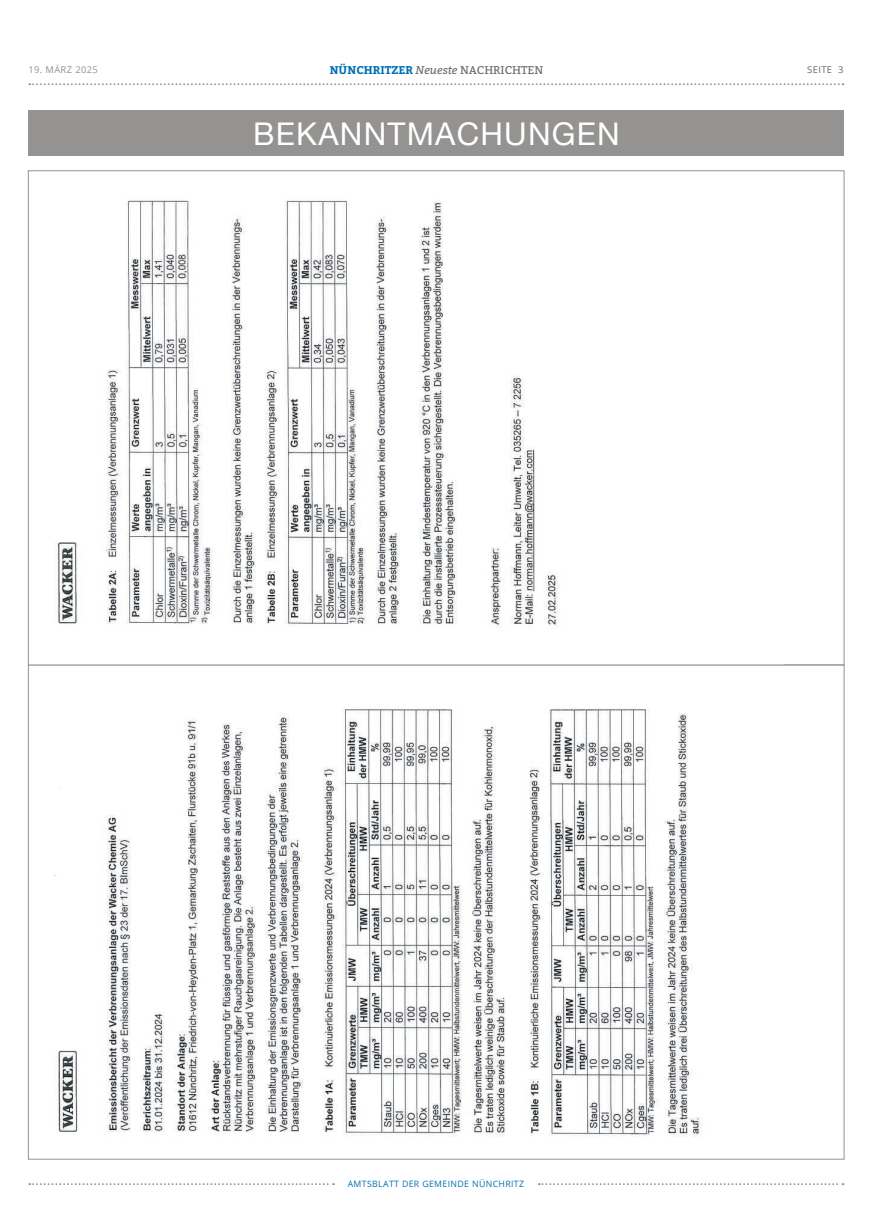
<style>
.page{position:relative;width:886px;height:1223px;background:#fff}
.page>*{position:absolute;margin:0;border:0;box-sizing:border-box;transform-origin:0 0}
.t1{font:31.25px "Helvetica Neue";letter-spacing:.04em;color:#fff}
.t2{font:700 11.25px "Bitter";color:#0071b2}
.t3{font:9.38px "Open Sans";letter-spacing:.04em;color:#959391}
.t4{font:9.38px "Open Sans";letter-spacing:.04em;color:#6c6864}
.t5{font:8.75px "Open Sans";letter-spacing:.04em;color:#0071b2}
.s1{font-weight:400;font-style:italic;color:#6c6864}
.s2{font-weight:400;color:#6c6864}
</style>
<div class="page">
<svg style="left:29px;top:83px;width:814px;height:2px"></svg>
<svg style="left:29px;top:1183px;width:305px;height:2px"></svg>
<svg style="left:539px;top:1183px;width:304px;height:2px"></svg>
<div style="left:28px;top:111px;width:816px;height:45px;background:#959391"></div>
<img style="left:54px;top:708px;width:648px;height:429px">
<img style="left:54px;top:200px;width:504px;height:428px">
<p class="t3" style="left:28px;top:63px;width:71px">19. MÄRZ 2025</p>
<p class="t2" style="left:330px;top:63px;width:215px">NÜNCHRITZER <span class="s1">Neueste</span> <span class="s2">NACHRICHTEN</span></p>
<p class="t4" style="left:807px;top:63px;width:38px">SEITE 3</p>
<h1 class="t1" style="left:253px;top:111px;width:368px">BEKANNTMACHUNGEN</h1>
<p class="t5" style="left:348px;top:1177px;width:178px">AMTSBLATT DER GEMEINDE NÜNCHRITZ</p>
</div>
